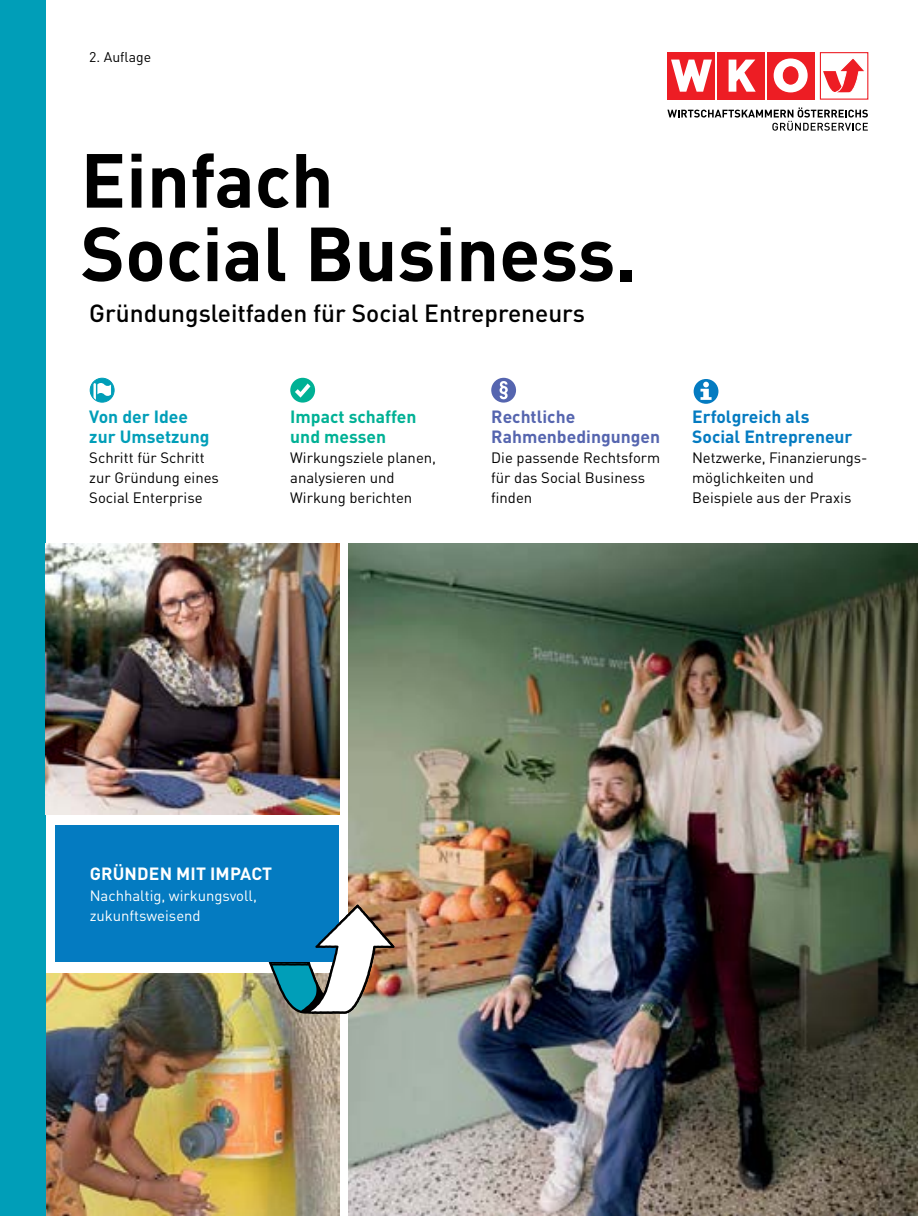
<style>
.page{position:relative;width:918px;height:1216px;background:#fff}
.page>*{position:absolute;margin:0;border:0;box-sizing:border-box;transform-origin:0 0}
.t1{font:700 75.25px "DIN Pro";color:#000}
.t2{font:500 24.5px "DIN Pro";color:#000}
.t3{font:700 17.5px "DIN Pro";color:#047bc1}
.t4{font:700 17.5px "DIN Pro";color:#5565af}
.t5{font:700 17.5px/20.1px "DIN Pro";color:#00b195}
.t6{font:700 17.5px "DIN Pro";color:#009eb8}
.t7{font:700 17.5px "DIN Pro";letter-spacing:.01em;color:#fff}
.t8{font:14.88px/20.1px "DIN Pro";color:#000}
.t9{font:14.88px "DIN Pro";color:#fff}
.t10{font:14px "DIN Pro";color:#000}
</style>
<div class="page">
<div style="left:717px;top:52px;width:48px;height:48px;background:#ed1d24"></div>
<svg style="left:728px;top:60px;width:27px;height:32px"></svg>
<div style="left:667px;top:52px;width:48px;height:48px;background:#ed1d24"></div>
<svg style="left:671px;top:60px;width:41px;height:32px"></svg>
<div style="left:767px;top:52px;width:47px;height:48px;background:#ed1d24"></div>
<svg style="left:773px;top:58px;width:34px;height:34px"></svg>
<div style="left:783px;top:67px;width:15px;height:17px;background:#ed1d24;border-radius:50%"></div>
<div style="left:783px;top:66px;width:15px;height:19px;border:1px solid #ed1d24;border-radius:50%"></div>
<div style="left:820px;top:52px;width:48px;height:48px;border:1px solid #ed1d24"></div>
<svg style="left:823px;top:57px;width:44px;height:37px"></svg>
<svg style="left:667px;top:107px;width:201px;height:24px"></svg>
<img style="left:46px;top:973px;width:293px;height:242px">
<img style="left:348px;top:543px;width:570px;height:672px">
<div style="left:0;top:0;width:46px;height:1215px;background:#009eb8"></div>
<div style="left:55px;top:825px;width:284px;height:137px;background:#047bc1"></div>
<img style="left:263px;top:904px;width:131px;height:109px">
<img style="left:46px;top:543px;width:293px;height:271px">
<div style="left:90px;top:378px;width:24px;height:24px;background:#009eb8;border-radius:50%"></div>
<div style="left:90px;top:378px;width:25px;height:24px;border:1px solid #009eb8;border-radius:50%"></div>
<svg style="left:93px;top:382px;width:18px;height:18px"></svg>
<div style="left:290px;top:378px;width:25px;height:24px;background:#00b195;border-radius:50%"></div>
<svg style="left:295px;top:383px;width:15px;height:14px"></svg>
<div style="left:491px;top:378px;width:25px;height:24px;background:#5565af;border-radius:50%"></div>
<svg style="left:499px;top:381px;width:9px;height:18px"></svg>
<div style="left:693px;top:379px;width:25px;height:25px;background:#047bc1;border-radius:50%"></div>
<svg style="left:700px;top:382px;width:11px;height:18px"></svg>
<p class="t10" style="left:89px;top:47px;width:63px">2. Auflage</p>
<p class="t1" style="left:81px;top:129px;width:254px">Einfach</p>
<p class="t1" style="left:81px;top:203px;width:558px">Social Business.</p>
<p class="t2" style="left:89px;top:296px;width:497px">Gründungsleitfaden für Social Entrepreneurs</p>
<p class="t6" style="left:89px;top:404px;width:100px">Von der Idee</p>
<p class="t6" style="left:89px;top:424px;width:122px">zur Umsetzung</p>
<p class="t8" style="left:89px;top:447px;width:131px">Schritt für Schritt zur Gründung eines<br>Social Enterprise</p>
<p class="t5" style="left:290px;top:405px;width:128px">Impact schaffen und messen</p>
<p class="t8" style="left:290px;top:447px;width:147px">Wirkungsziele planen, analysieren und<br>Wirkung berichten</p>
<p class="t4" style="left:491px;top:404px;width:85px">Rechtliche</p>
<p class="t4" style="left:491px;top:424px;width:170px">Rahmenbedingungen</p>
<p class="t8" style="left:491px;top:447px;width:170px">Die passende Rechtsform für das Social Business finden</p>
<p class="t3" style="left:692px;top:404px;width:119px">Erfolgreich als</p>
<p class="t3" style="left:692px;top:424px;width:162px">Social Entrepreneur</p>
<p class="t8" style="left:692px;top:447px;width:177px">Netzwerke, Finanzierungs&shy;möglichkeiten und<br>Beispiele aus der Praxis</p>
<p class="t7" style="left:90px;top:862px;width:184px">GRÜNDEN MIT IMPACT</p>
<p class="t9" style="left:90px;top:885px;width:169px">Nachhaltig, wirkungsvoll,</p>
<p class="t9" style="left:90px;top:905px;width:112px">zukunftsweisend</p>
</div>
